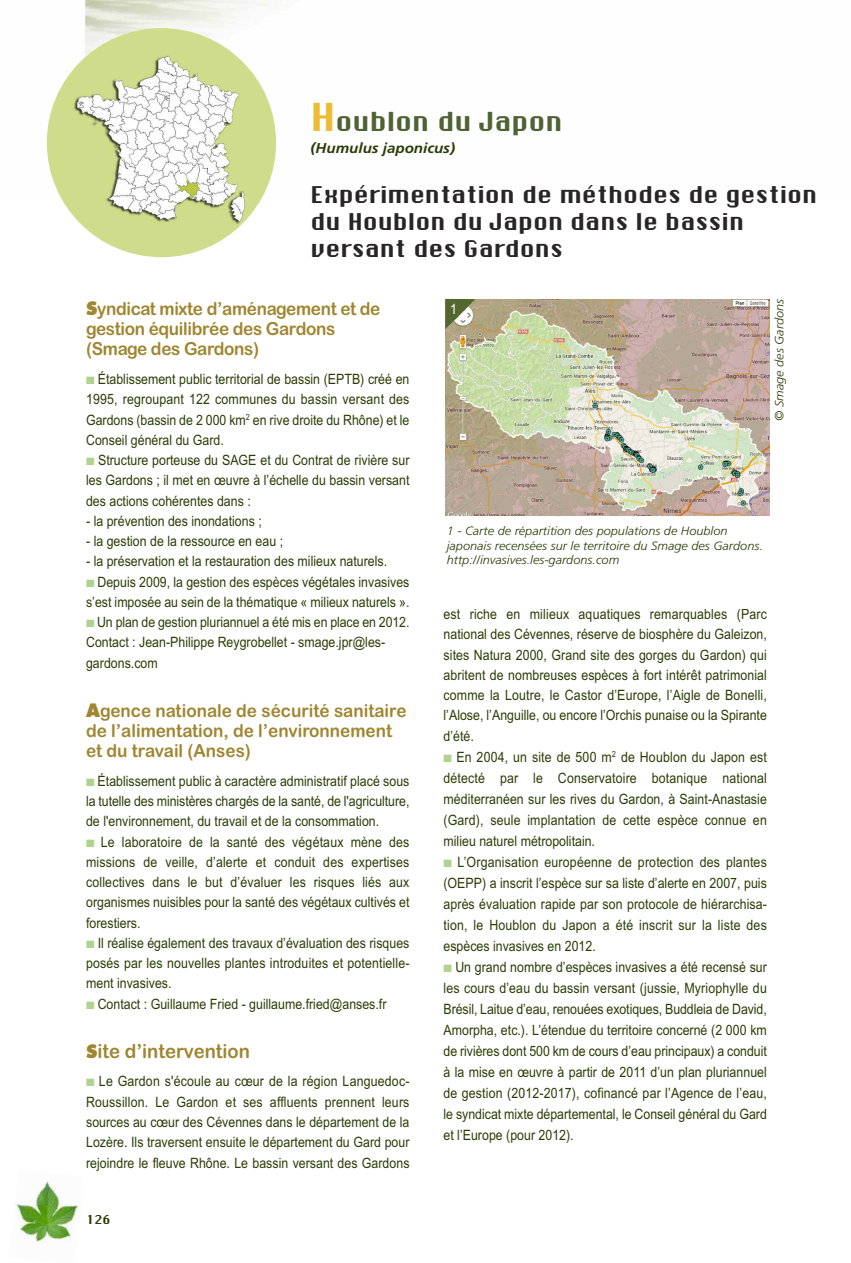
<style>
.page{position:relative;width:851px;height:1263px;background:#fff}
.page>*{position:absolute;margin:0;border:0;box-sizing:border-box;transform-origin:0 0}
.t1{font:25.5px "Chicago FLF";color:#4e6233}
.t2{font:22.5px/27px "Chicago FLF";color:#272526}
.t3{font:19.5px "Arial Rounded MT Bold";color:#a08631;scale:.95 1}
.t4{font:18px/20.2px "Arial Rounded MT Bold";color:#a08631;scale:.95 1}
.t5{font:18px/20.2px "Arial Rounded MT Bold";letter-spacing:-.02em;color:#a08631;scale:.95 1}
.t6{font:14.25px/20.2px "Arial Narrow";color:#2a3d06;text-align:justify;scale:1.06 1}
.t7{font:italic 700 14.25px "Frutiger";color:#2a3d06;scale:1.06 1}
.t8{font:14.25px "Arial Narrow";color:#fff;scale:1.06 1}
.t9{font:italic 300 12px/14.4px "Frutiger";color:#2a3d06;scale:1.06 1}
.t10{font:12px "Chicago FLF";color:#2a3d06}
.s1{font-size:37.5px;color:#edbc33}
.s2{font-family:"Futura";font-weight:800}
.s3{color:#b1d290}
.s4{font-family:"Futura";font-weight:800;font-size:18px}
</style>
<div class="page">
<img style="left:15px;top:1181px;width:66px;height:61px">
<img style="left:46px;top:0;width:236px;height:198px">
<img style="left:47px;top:28px;width:229px;height:229px;border-radius:50%">
<img style="left:445px;top:300px;width:324px;height:216px">
<img style="left:445px;top:299px;width:30px;height:31px">
<h1 class="t1" style="left:310px;top:105px;width:253px"><span class="s1">H</span>oublon du Japon</h1>
<p class="t7" style="left:310px;top:142px;width:138px">(Humulus japonicus)</p>
<h2 class="t2" style="left:310px;top:180px;width:508px">Expérimentation de méthodes de gestion du Houblon du Japon dans le bassin versant des Gardons</h2>
<p class="t5" style="left:86px;top:298px;width:311px"><span class="s2">S</span>yndicat mixte d’aménagement et de gestion équilibrée des Gardons (Smage des Gardons)</p>
<p class="t6" style="left:86px;top:369px;width:306px"><span class="s3">■</span> Établissement public territorial de bassin (EPTB) créé en 1995, regroupant 122 communes du bassin versant des Gardons (bassin de 2 000 km<sup>2</sup> en rive droite du Rhône) et le Conseil général du Gard.</p>
<p class="t6" style="left:86px;top:450px;width:306px"><span class="s3">■</span> Structure porteuse du SAGE et du Contrat de rivière sur les Gardons ; il met en œuvre à l’échelle du bassin versant des actions cohérentes dans :</p>
<p class="t6" style="left:86px;top:511px;width:167px">- la prévention des inondations ;</p>
<p class="t6" style="left:86px;top:531px;width:187px">- la gestion de la ressource en eau ;</p>
<p class="t6" style="left:86px;top:551px;width:285px">- la préservation et la restauration des milieux naturels.</p>
<p class="t6" style="left:86px;top:572px;width:306px"><span class="s3">■</span> Depuis 2009, la gestion des espèces végétales invasives s’est imposée au sein de la thématique « milieux naturels ».</p>
<p class="t6" style="left:86px;top:612px;width:306px;text-align:left"><span class="s3">■</span> Un plan de gestion pluriannuel a été mis en place en 2012.<br>Contact : Jean-Philippe Reygrobellet - smage.jpr@les&shy;gardons.com</p>
<p class="t4" style="left:86px;top:700px;width:339px"><span class="s2">A</span>gence nationale de sécurité sanitaire de l’alimentation, de l’environnement et du travail (Anses)</p>
<p class="t6" style="left:86px;top:771px;width:306px"><span class="s3">■</span> Établissement public à caractère administratif placé sous la tutelle des ministères chargés de la santé, de l'agriculture, de l'environnement, du travail et de la consommation.</p>
<p class="t6" style="left:86px;top:832px;width:306px"><span class="s3">■</span> Le laboratoire de la santé des végétaux mène des missions de veille, d’alerte et conduit des expertises collectives dans le but d’évaluer les risques liés aux organismes nuisibles pour la santé des végétaux cultivés et forestiers.</p>
<p class="t6" style="left:86px;top:933px;width:306px"><span class="s3">■</span> Il réalise également des travaux d’évaluation des risques posés par les nouvelles plantes introduites et potentielle&shy;ment invasives.</p>
<p class="t6" style="left:86px;top:994px;width:285px"><span class="s3">■</span> Contact : Guillaume Fried - guillaume.fried@anses.fr</p>
<h3 class="t3" style="left:86px;top:1039px;width:174px"><span class="s4">S</span>ite d’intervention</h3>
<p class="t6" style="left:86px;top:1071px;width:306px"><span class="s3">■</span> Le Gardon s'écoule au cœur de la région Languedoc-Roussillon. Le Gardon et ses affluents prennent leurs sources au cœur des Cévennes dans le département de la Lozère. Ils traversent ensuite le département du Gard pour rejoindre le fleuve Rhône. Le bassin versant des Gardons</p>
<p class="t10" style="left:86px;top:1212px;width:26px">126</p>
<p class="t8" style="left:450px;top:301px;width:8px">1</p>
<p class="t9" style="left:772px;top:421px;width:117px;rotate:-90deg">© Smage des Gardons</p>
<p class="t9" style="left:446px;top:525px;width:300px">1 - Carte de répartition des populations de Houblon japonais recensées sur le territoire du Smage des Gardons. http://invasives.les-gardons.com</p>
<p class="t6" style="left:443px;top:604px;width:306px">est riche en milieux aquatiques remarquables (Parc national des Cévennes, réserve de biosphère du Galeizon, sites Natura 2000, Grand site des gorges du Gardon) qui abritent de nombreuses espèces à fort intérêt patrimonial comme la Loutre, le Castor d’Europe, l’Aigle de Bonelli, l’Alose, l’Anguille, ou encore l’Orchis punaise ou la Spirante d’été.</p>
<p class="t6" style="left:443px;top:746px;width:306px;line-height:21px"><span class="s3">■</span> En 2004, un site de 500 m<sup>2</sup> de Houblon du Japon est détecté par le Conservatoire botanique national méditerranéen sur les rives du Gardon, à Saint-Anastasie (Gard), seule implantation de cette espèce connue en milieu naturel métropolitain.</p>
<p class="t6" style="left:443px;top:851px;width:306px;line-height:21px"><span class="s3">■</span> L’Organisation européenne de protection des plantes (OEPP) a inscrit l’espèce sur sa liste d’alerte en 2007, puis après évaluation rapide par son protocole de hiérarchisa&shy;tion, le Houblon du Japon a été inscrit sur la liste des espèces invasives en 2012.</p>
<p class="t6" style="left:443px;top:956px;width:306px;line-height:21px"><span class="s3">■</span> Un grand nombre d’espèces invasives a été recensé sur les cours d’eau du bassin versant (jussie, Myriophylle du Brésil, Laitue d’eau, renouées exotiques, Buddleia de David, Amorpha, etc.). L’étendue du territoire concerné (2 000 km de rivières dont 500 km de cours d’eau principaux) a conduit à la mise en œuvre à partir de 2011 d’un plan pluriannuel de gestion (2012-2017), cofinancé par l’Agence de l’eau, le syndicat mixte départemental, le Conseil général du Gard et l’Europe (pour 2012).</p>
</div>
